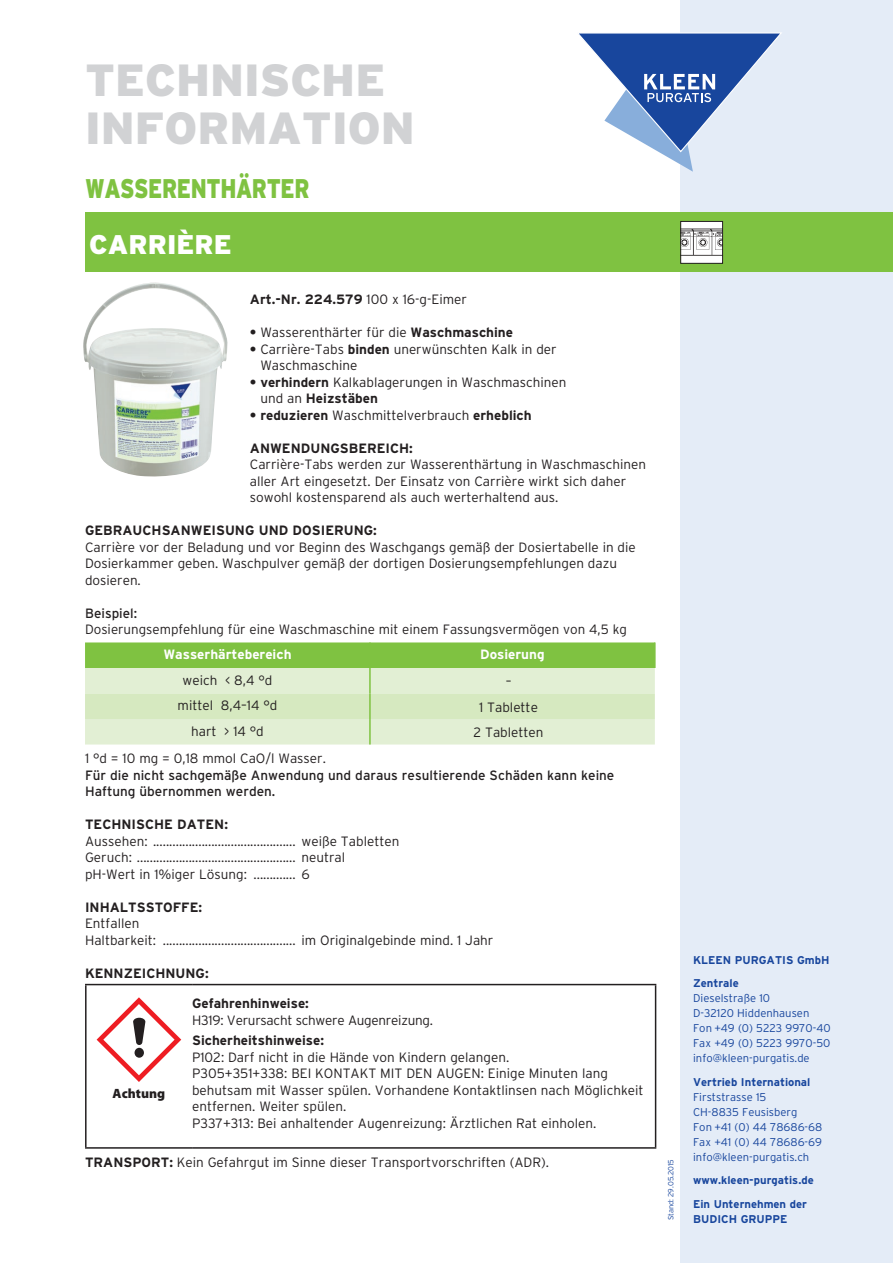
<style>
.page{position:relative;width:893px;height:1263px;background:#fff}
.page>*{position:absolute;margin:0;border:0;box-sizing:border-box;transform-origin:0 0}
.Technische_Informati{font:900 45px "Interstate";color:#d1d2d4}
.Produktgruppe{font:900 27px "Interstate";letter-spacing:-.02em;color:#7fc241;scale:.79 1}
.Produktname{font:900 27px "Interstate";color:#fff}
.Grundschrift{font:300 13.5px/16.5px "Interstate";color:#231f20}
.Grundschrift-2{font:13.5px/16.5px "Interstate";color:#231f20}
.Grundschrift-3{font:700 13.5px "Interstate";color:#231f20}
.Subhead_Bold_Versal{font:700 13.5px "Interstate";color:#231f20}
.Grundschrift-4{font:300 13.5px/16.5px "Interstate";letter-spacing:-.02em;color:#231f20}
.t1{font:700 13.5px "Interstate";color:#fff}
.nFl_Gefahrensymbol{font:900 13.5px "Myriad Pro";color:#231f20}
.t2{font:300 11.25px/15px "Interstate";color:#18469d}
.t3{font:700 11.25px/15px "Interstate";color:#18469d}
.t4{font:300 7.5px "Interstate";color:#18469d}
.s1{font-weight:300}
.s2{font-weight:700}
.s3{font-weight:400}
</style>
<div class="page">
<div style="left:680px;top:0;width:213px;height:1263px;background:#e4ecf7"></div>
<div style="left:85px;top:213px;width:808px;height:59px;background:#7fc241"></div>
<svg style="left:579px;top:32px;width:203px;height:140px"></svg>
<svg style="left:85px;top:642px;width:570px;height:102px;background:#c6e2aa"></svg>
<hr style="left:369px;top:642px;width:2px;height:26px;background:#7fc241">
<hr style="left:654px;top:642px;width:2px;height:26px;background:#7fc241">
<hr style="left:369px;top:668px;width:2px;height:25px;background:#7fc241">
<hr style="left:369px;top:693px;width:2px;height:26px;background:#7fc241">
<hr style="left:369px;top:719px;width:2px;height:25px;background:#7fc241">
<hr style="left:85px;top:984px;width:107px;height:1px;background:#231f20">
<hr style="left:85px;top:985px;width:2px;height:162px;background:#231f20">
<hr style="left:192px;top:984px;width:464px;height:1px;background:#231f20">
<hr style="left:655px;top:985px;width:1px;height:162px;background:#231f20">
<hr style="left:85px;top:1147px;width:107px;height:2px;background:#231f20">
<hr style="left:192px;top:1147px;width:464px;height:2px;background:#231f20">
<svg style="left:97px;top:997px;width:84px;height:85px"></svg>
<img style="left:83px;top:283px;width:145px;height:194px">
<div style="left:681px;top:221px;width:42px;height:42px;background:#fff"></div>
<img style="left:682px;top:229px;width:39px;height:27px">
<div style="left:680px;top:221px;width:43px;height:43px;border:1px solid #231f20"></div>
<p class="Technische_Informati" style="left:85px;top:55px;width:302px">TECHNISCHE</p>
<p class="Technische_Informati" style="left:85px;top:103px;width:331px">INFORMATION</p>
<p class="Produktgruppe" style="left:85px;top:173px;width:286px">WASSERENTHÄRTER</p>
<p class="Produktname" style="left:89px;top:229px;width:144px">CARRIÈRE</p>
<p class="Grundschrift-3" style="left:250px;top:292px;width:219px">Art.-Nr. 224.579 <span class="s1">100 x 16-g-Eimer</span></p>
<p class="Grundschrift" style="left:250px;top:324px;width:265px"><span class="s2">•</span> Wasserenthärter für die <span class="s2">Waschmaschine</span></p>
<p class="Grundschrift" style="left:260px;top:341px;width:298px;text-indent:-10px"><span class="s2">•</span> Carrière-Tabs <span class="s2">binden</span> unerwünschten Kalk in der<br>Waschmaschine</p>
<p class="Grundschrift" style="left:260px;top:374px;width:308px;text-indent:-10px"><span class="s2">• verhindern</span> Kalkablagerungen in Waschmaschinen und an <span class="s2">Heizstäben</span></p>
<p class="Grundschrift-3" style="left:250px;top:407px;width:283px">• reduzieren <span class="s1">Waschmittelverbrauch</span> erheblich</p>
<p class="Subhead_Bold_Versal" style="left:250px;top:440px;width:165px">ANWENDUNGSBEREICH:</p>
<p class="Grundschrift" style="left:250px;top:456px;width:398px">Carrière-Tabs werden zur Wasserenthärtung in Waschmaschinen aller Art eingesetzt. Der Einsatz von Carrière wirkt sich daher sowohl kostensparend als auch werterhaltend aus.</p>
<p class="Subhead_Bold_Versal" style="left:85px;top:523px;width:293px">GEBRAUCHSANWEISUNG UND DOSIERUNG:</p>
<p class="Grundschrift" style="left:85px;top:539px;width:552px">Carrière vor der Beladung und vor Beginn des Waschgangs gemäß der Dosiertabelle in die<br>Dosierkammer geben. Waschpulver gemäß der dortigen Dosierungsempfehlungen dazu dosieren.</p>
<p class="Grundschrift" style="left:85px;top:605px;width:543px"><span class="s3">Beispiel:<br></span>Dosierungsempfehlung für eine Waschmaschine mit einem Fassungsvermögen von 4,5 kg</p>
<p class="t1" style="left:163px;top:647px;width:130px">Wasserhärtebereich</p>
<p class="t1" style="left:480px;top:647px;width:66px">Dosierung</p>
<p class="Grundschrift" style="left:183px;top:672px;width:91px">weich &lt; 8,4 °d</p>
<p class="Grundschrift" style="left:506px;top:673px;width:7px">–</p>
<p class="Grundschrift" style="left:178px;top:697px;width:101px">mittel 8,4–14 °d</p>
<p class="Grundschrift" style="left:479px;top:699px;width:60px">1 Tablette</p>
<p class="Grundschrift" style="left:191px;top:723px;width:74px">hart &gt; 14 °d</p>
<p class="Grundschrift" style="left:474px;top:724px;width:71px">2 Tabletten</p>
<p class="Grundschrift" style="left:85px;top:750px;width:242px">1 °d = 10 mg = 0,18 mmol CaO/l Wasser.</p>
<p class="Grundschrift-2" style="left:85px;top:767px;width:531px">Für die nicht sachgemäße Anwendung und daraus resultierende Schäden kann keine<br>Haftung übernommen werden.</p>
<p class="Subhead_Bold_Versal" style="left:85px;top:817px;width:144px">TECHNISCHE DATEN:</p>
<p class="Grundschrift" style="left:85px;top:833px;width:316px">Aussehen: ............................................ weiße Tabletten</p>
<p class="Grundschrift" style="left:85px;top:849px;width:262px">Geruch: ................................................. neutral</p>
<p class="Grundschrift" style="left:85px;top:866px;width:226px">pH-Wert in 1%iger Lösung: ............. 6</p>
<p class="Subhead_Bold_Versal" style="left:85px;top:899px;width:119px">INHALTSSTOFFE:</p>
<p class="Grundschrift" style="left:85px;top:915px;width:56px">Entfallen</p>
<p class="Grundschrift" style="left:85px;top:932px;width:410px">Haltbarkeit: ......................................... im Originalgebinde mind. 1 Jahr</p>
<p class="Grundschrift-3" style="left:85px;top:965px;width:125px">KENNZEICHNUNG:</p>
<p class="Grundschrift-4" style="left:192px;top:995px;width:242px"><span class="s2">Gefahrenhinweise:<br></span>H319: Verursacht schwere Augenreizung.</p>
<p class="Grundschrift" style="left:192px;top:1032px;width:453px"><span class="s2">Sicherheitshinweise:<br></span>P102: Darf nicht in die Hände von Kindern gelangen.<br>P305+351+338: BEI KONTAKT MIT DEN AUGEN: Einige Minuten lang behutsam mit Wasser spülen. Vorhandene Kontaktlinsen nach Möglichkeit entfernen. Weiter spülen.<br>P337+313: Bei anhaltender Augenreizung: Ärztlichen Rat einholen.</p>
<p class="Grundschrift" style="left:85px;top:1153px;width:466px"><span class="s2">TRANSPORT:</span> Kein Gefahrgut im Sinne dieser Transportvorschriften (ADR).</p>
<p class="nFl_Gefahrensymbol" style="left:113px;top:1085px;width:54px">Achtung</p>
<p class="t4" style="left:667px;top:1220px;width:63px;rotate:-90deg">Stand: 29.05.2015</p>
<p class="t3" style="left:693px;top:952px;width:138px">KLEEN PURGATIS GmbH</p>
<p class="t2" style="left:693px;top:975px;width:139px"><span class="s2">Zentrale<br></span>Dieselstraße 10<br>D-32120 Hiddenhausen<br>Fon +49 (0) 5223 9970-40<br>Fax +49 (0) 5223 9970-50 info@kleen-purgatis.de</p>
<p class="t2" style="left:693px;top:1074px;width:131px"><span class="s2">Vertrieb International<br></span>Firststrasse 15<br>CH-8835 Feusisberg<br>Fon +41 (0) 44 78686-68<br>Fax +41 (0) 44 78686-69 info@kleen-purgatis.ch</p>
<p class="t3" style="left:693px;top:1172px;width:122px">www.kleen-purgatis.de</p>
<p class="t3" style="left:693px;top:1196px;width:115px">Ein Unternehmen der<br>BUDICH GRUPPE</p>
</div>
